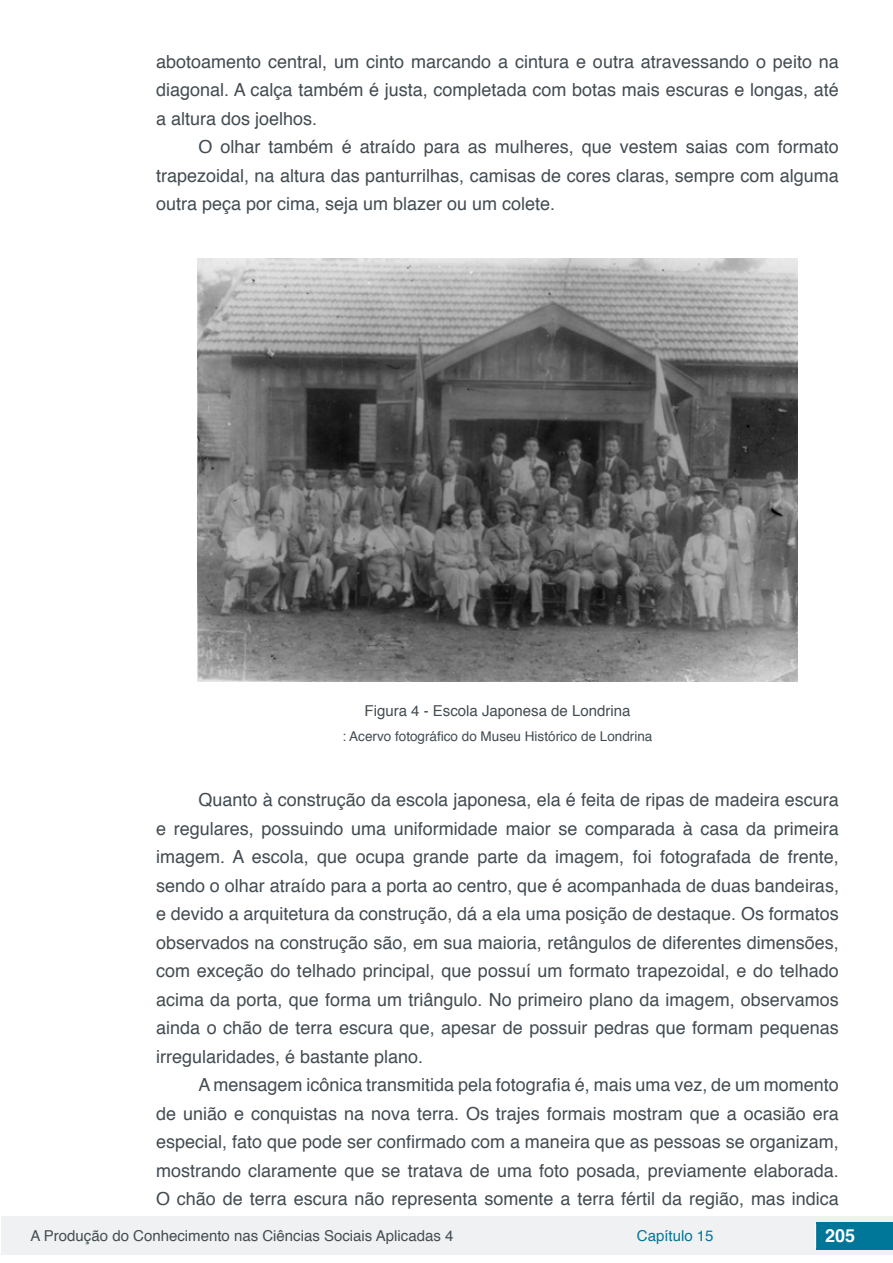
<style>
.page{position:relative;width:893px;height:1263px;background:#fff}
.page>*{position:absolute;margin:0;border:0;box-sizing:border-box;transform-origin:0 0}
.txt{font:18px/28.5px "Helvetica";color:#434c52;text-align:justify}
.t1{font:700 18px "Helvetica";color:#fff}
.info_tab_gra_imag{font:15px "Helvetica";color:#434c52}
.t2{font:15px "Helvetica";color:#007699}
.fonte_tab_gra_imag{font:13.5px "Helvetica";color:#434c52}
</style>
<div class="page">
<div style="left:1px;top:1216px;width:891px;height:38px;background:#f0f1f2"></div>
<div style="left:816px;top:1222px;width:77px;height:27px;background:#007699"></div>
<svg style="left:815px;top:1224px;width:1px;height:24px"></svg>
<img style="left:198px;top:259px;width:599px;height:422px">
<p class="txt" style="left:156px;top:47px;width:684px">abotoamento central, um cinto marcando a cintura e outra atravessando o peito na diagonal. A calça também é justa, completada com botas mais escuras e longas, até a altura dos joelhos.</p>
<p class="txt" style="left:156px;top:133px;width:684px;text-indent:43px">O olhar também é atraído para as mulheres, que vestem saias com formato trapezoidal, na altura das panturrilhas, camisas de cores claras, sempre com alguma outra peça por cima, seja um blazer ou um colete.</p>
<p class="info_tab_gra_imag" style="left:364px;top:699px;width:267px">Figura 4 - Escola Japonesa de Londrina</p>
<p class="fonte_tab_gra_imag" style="left:343px;top:726px;width:311px">: Acervo fotográfico do Museu Histórico de Londrina</p>
<p class="txt" style="left:156px;top:786px;width:684px;text-indent:43px">Quanto à construção da escola japonesa, ela é feita de ripas de madeira escura e regulares, possuindo uma uniformidade maior se comparada à casa da primeira imagem. A escola, que ocupa grande parte da imagem, foi fotografada de frente, sendo o olhar atraído para a porta ao centro, que é acompanhada de duas bandeiras, e devido a arquitetura da construção, dá a ela uma posição de destaque. Os formatos observados na construção são, em sua maioria, retângulos de diferentes dimensões, com exceção do telhado principal, que possuí um formato trapezoidal, e do telhado acima da porta, que forma um triângulo. No primeiro plano da imagem, observamos ainda o chão de terra escura que, apesar de possuir pedras que formam pequenas irregularidades, é bastante plano.</p>
<p class="txt" style="left:156px;top:1071px;width:684px;text-indent:43px">A mensagem icônica transmitida pela fotografia é, mais uma vez, de um momento de união e conquistas na nova terra. Os trajes formais mostram que a ocasião era especial, fato que pode ser confirmado com a maneira que as pessoas se organizam, mostrando claramente que se tratava de uma foto posada, previamente elaborada.<br>O chão de terra escura não representa somente a terra fértil da região, mas indica</p>
<p class="info_tab_gra_imag" style="left:31px;top:1224px;width:424px">A Produção do Conhecimento nas Ciências Sociais Aplicadas 4</p>
<p class="t2" style="left:637px;top:1224px;width:78px">Capítulo 15</p>
<p class="t1" style="left:825px;top:1221px;width:32px">205</p>
</div>
